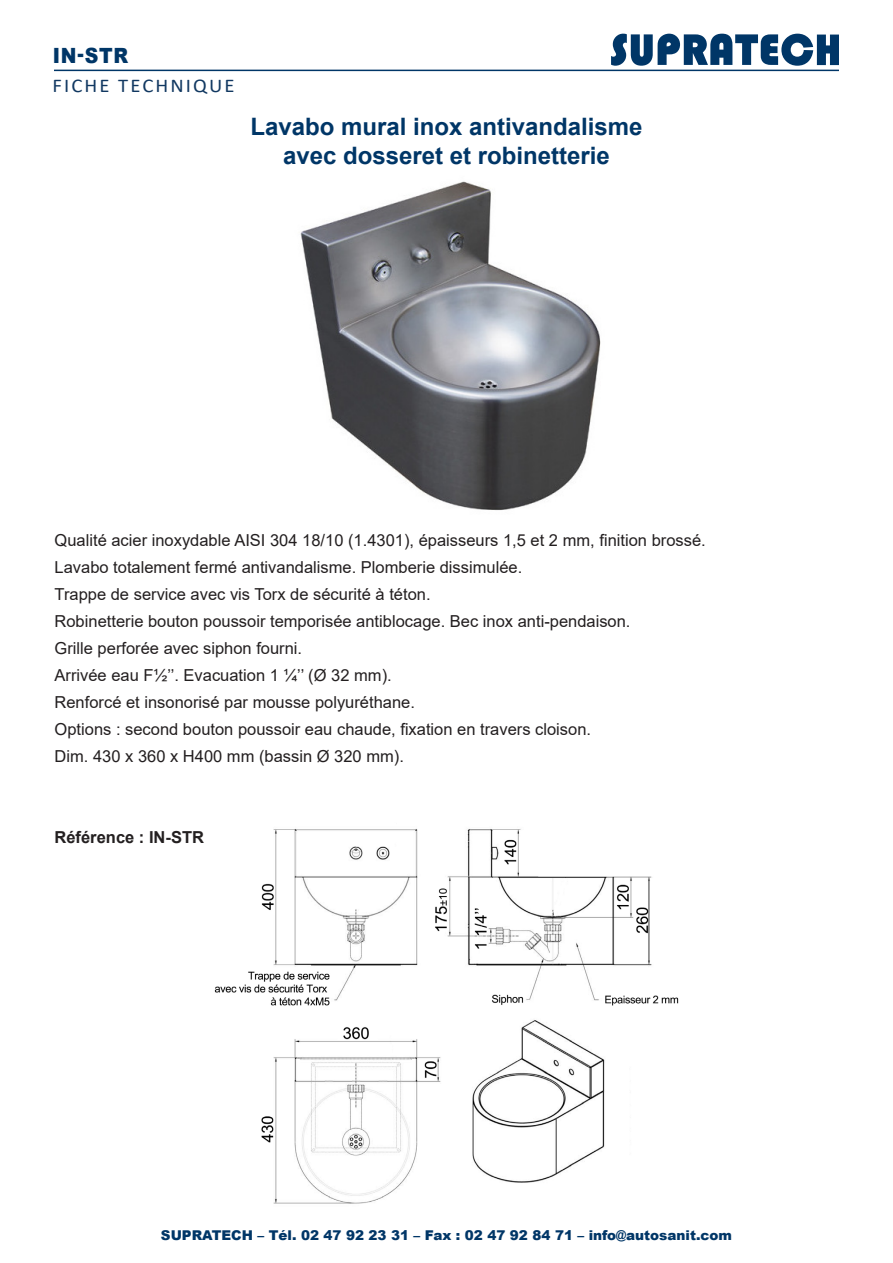
<style>
.page{position:relative;width:893px;height:1263px;background:#fff}
.page>*{position:absolute;margin:0;border:0;box-sizing:border-box;transform-origin:0 0}
.t1{font:700 24px "Arial";color:#003667}
.t2{font:900 21px "Arial";color:#003667;scale:.9 1}
.t3{font:19.5px "Calibri";letter-spacing:.1em;color:#113861;scale:1.06 1}
.t4{font:16.5px "Arial";color:#231f20}
.t5{font:700 16.5px "Arial";color:#231f20}
.t6{font:900 13.5px "Arial";color:#003667}
</style>
<div class="page">
<svg style="left:611px;top:34px;width:228px;height:32px"></svg>
<hr style="left:54px;top:70px;width:785px;height:1px;background:#003667">
<img style="left:214px;top:829px;width:465px;height:375px">
<img style="left:300px;top:181px;width:301px;height:329px">
<p class="t2" style="left:53px;top:40px;width:85px">IN-STR</p>
<p class="t3" style="left:53px;top:72px;width:173px">FICHE TECHNIQUE</p>
<p class="t1" style="left:250px;top:109px;width:394px">Lavabo mural inox antivandalisme</p>
<p class="t1" style="left:283px;top:138px;width:328px">avec dosseret et robinetterie</p>
<p class="t4" style="left:55px;top:529px;width:653px">Qualité acier inoxydable AISI 304 18/10 (1.4301), épaisseurs 1,5 et 2 mm, finition brossé.</p>
<p class="t4" style="left:55px;top:556px;width:469px">Lavabo totalement fermé antivandalisme. Plomberie dissimulée.</p>
<p class="t4" style="left:55px;top:583px;width:378px">Trappe de service avec vis Torx de sécurité à téton.</p>
<p class="t4" style="left:55px;top:610px;width:577px">Robinetterie bouton poussoir temporisée antiblocage. Bec inox anti-pendaison.</p>
<p class="t4" style="left:55px;top:637px;width:249px">Grille perforée avec siphon fourni.</p>
<p class="t4" style="left:55px;top:664px;width:339px">Arrivée eau F½’’. Evacuation 1 ¼’’ (Ø 32 mm).</p>
<p class="t4" style="left:55px;top:691px;width:362px">Renforcé et insonorisé par mousse polyuréthane.</p>
<p class="t4" style="left:55px;top:718px;width:538px">Options : second bouton poussoir eau chaude, fixation en travers cloison.</p>
<p class="t4" style="left:55px;top:745px;width:351px">Dim. 430 x 360 x H400 mm (bassin Ø 320 mm).</p>
<p class="t5" style="left:55px;top:826px;width:151px">Référence : IN-STR</p>
<p class="t6" style="left:161px;top:1225px;width:572px">SUPRATECH – Tél. 02 47 92 23 31 – Fax : 02 47 92 84 71 – info@autosanit.com</p>
</div>
